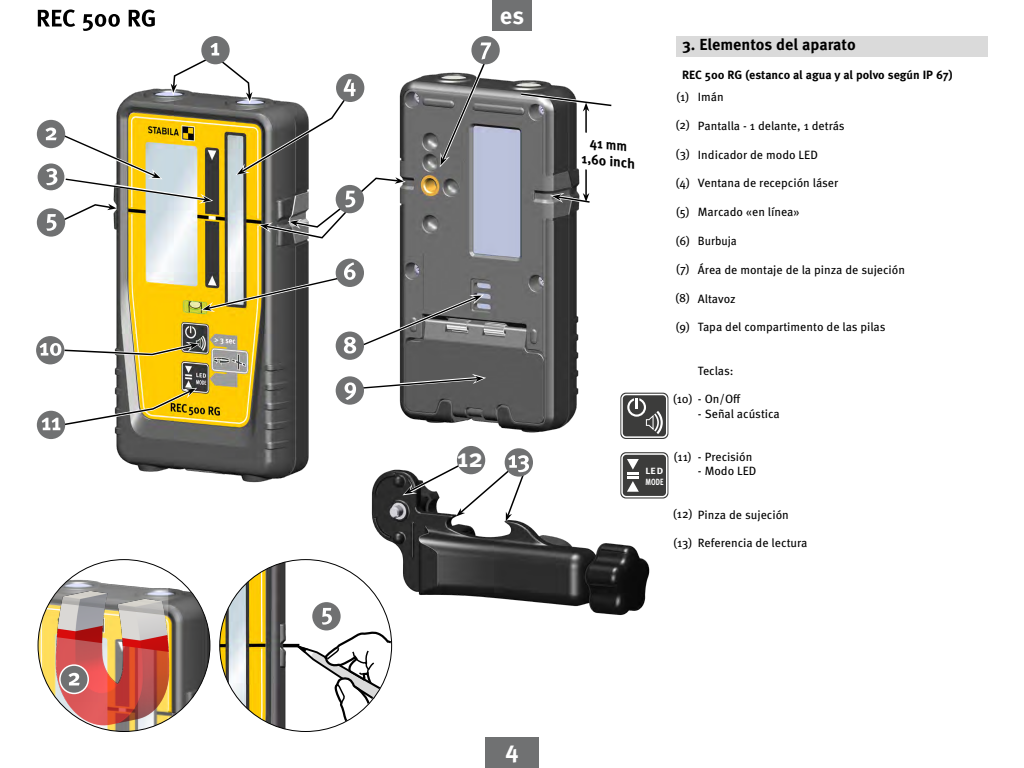
<style>
.page{position:relative;width:1024px;height:768px;background:#fff}
.page>*{position:absolute;margin:0;border:0;box-sizing:border-box;transform-origin:0 0}
.t1{font:700 26px "Meta Pro";color:#fff}
.t2{font:700 24px "Meta Pro";color:#fff}
.t3{font:700 16px "Meta Pro";color:#000}
.t4{font:700 14px/16.8px "Meta Pro";color:#000;text-align:center;scale:.96 1}
.t5{font:12px "Meta Pro";color:#000}
.t6{font:700 12px "Meta Pro";color:#000}
.t7{font:12px "Meta Pro";color:#000;scale:.95 1}
.t8{font:700 9px/10.8px "Meta Pro";color:#fff;scale:1.15 1}
</style>
<div class="page">
<svg style="left:38px;top:9px;width:117px;height:22px"></svg>
<div style="left:485px;top:738px;width:54px;height:30px;background:#707172"></div>
<div style="left:492px;top:0;width:40px;height:30px;background:#707172"></div>
<div style="left:676px;top:36px;width:312px;height:21px;background:#dadada"></div>
<div style="left:620px;top:393px;width:48px;height:46px;background:#3c3c3b;border-radius:6px"></div>
<div style="left:621px;top:394px;width:46px;height:44px;border:2px solid #fff;border-radius:4px"></div>
<svg style="left:627px;top:398px;width:36px;height:36px"></svg>
<div style="left:620px;top:452px;width:48px;height:47px;background:#3c3c3b;border-radius:6px"></div>
<div style="left:621px;top:453px;width:46px;height:44px;border:2px solid #fff;border-radius:4px"></div>
<svg style="left:627px;top:459px;width:12px;height:11px"></svg>
<img style="left:371px;top:470px;width:279px;height:145px">
<img style="left:114px;top:241px;width:195px;height:242px">
<div style="left:201px;top:36px;width:29px;height:28px;background:#707172;border-radius:50%"></div>
<div style="left:36px;top:162px;width:30px;height:30px;border:2px solid #fff;border-radius:50%"></div>
<img style="left:38px;top:601px;width:140px;height:131px">
<img style="left:56px;top:713px;width:113px;height:13px">
<img style="left:50px;top:578px;width:160px;height:135px">
<div style="left:36px;top:336px;width:28px;height:28px;background:#707172;border-radius:50%"></div>
<div style="left:37px;top:411px;width:28px;height:28px;background:#707172;border-radius:50%"></div>
<svg style="left:42px;top:387px;width:155px;height:43px"></svg>
<div style="left:220px;top:560px;width:172px;height:171px;background:#fff;border-radius:50%"></div>
<svg style="left:291px;top:631px;width:102px;height:93px"></svg>
<hr style="left:283px;top:644px;width:16px;height:3px;background:#000">
<img style="left:221px;top:562px;width:67px;height:168px">
<div style="left:312px;top:602px;width:29px;height:28px;background:#707172;border-radius:50%"></div>
<svg style="left:322px;top:608px;width:10px;height:17px"></svg>
<img style="left:399px;top:73px;width:181px;height:360px">
<hr style="left:585px;top:109px;width:2px;height:87px;background:#000">
<svg style="left:518px;top:91px;width:94px;height:20px"></svg>
<svg style="left:550px;top:193px;width:40px;height:12px"></svg>
<svg style="left:579px;top:132px;width:8px;height:44px"></svg>
<div style="left:471px;top:36px;width:29px;height:28px;background:#707172;border-radius:50%"></div>
<svg style="left:439px;top:42px;width:53px;height:125px"></svg>
<svg style="left:336px;top:332px;width:28px;height:28px"></svg>
<div style="left:336px;top:376px;width:28px;height:29px;background:#707172;border-radius:50%"></div>
<svg style="left:345px;top:374px;width:141px;height:26px"></svg>
<div style="left:457px;top:446px;width:28px;height:28px;background:#707172;border-radius:50%"></div>
<div style="left:505px;top:448px;width:28px;height:29px;background:#707172;border-radius:50%"></div>
<svg style="left:403px;top:451px;width:127px;height:70px"></svg>
<div style="left:336px;top:259px;width:28px;height:28px;background:#707172;border-radius:50%"></div>
<svg style="left:40px;top:262px;width:444px;height:96px"></svg>
<svg style="left:38px;top:43px;width:368px;height:198px"></svg>
<div style="left:60px;top:665px;width:28px;height:28px;background:#707172;border-radius:50%"></div>
<div style="left:59px;top:664px;width:30px;height:30px;border:2px solid #fff;border-radius:50%"></div>
<svg style="left:68px;top:673px;width:12px;height:12px"></svg>
<h2 class="t2" style="left:500px;top:-3px;width:26px">es</h2>
<h1 class="t1" style="left:457px;top:438px;width:27px">12</h1>
<p class="t4" style="left:585px;top:132px;width:58px;rotate:7deg">41 mm<br>1,60 inch</p>
<p class="t8" style="left:646px;top:465px;width:17px">LED<br>MODE</p>
<h3 class="t3" style="left:682px;top:32px;width:175px">3. Elementos del aparato</h3>
<p class="t6" style="left:682px;top:65px;width:272px">REC 500 RG (estanco al agua y al polvo según IP 67)</p>
<p class="t5" style="left:698px;top:88px;width:27px">Imán</p>
<p class="t5" style="left:698px;top:116px;width:148px">Pantalla - 1 delante, 1 detrás</p>
<p class="t5" style="left:698px;top:145px;width:121px">Indicador de modo LED</p>
<p class="t5" style="left:698px;top:174px;width:142px">Ventana de recepción láser</p>
<p class="t5" style="left:698px;top:203px;width:103px">Marcado «en línea»</p>
<p class="t7" style="left:698px;top:232px;width:42px">Burbuja</p>
<p class="t5" style="left:698px;top:260px;width:209px">Área de montaje de la pinza de sujeción</p>
<p class="t5" style="left:698px;top:289px;width:39px">Altavoz</p>
<p class="t5" style="left:698px;top:318px;width:189px">Tapa del compartimento de las pilas</p>
<p class="t5" style="left:698px;top:361px;width:37px">Teclas:</p>
<p class="t5" style="left:698px;top:390px;width:44px">- On/Off</p>
<p class="t5" style="left:698px;top:404px;width:83px">- Señal acústica</p>
<p class="t5" style="left:698px;top:448px;width:56px">- Precisión</p>
<p class="t5" style="left:698px;top:462px;width:60px">- Modo LED</p>
<p class="t5" style="left:698px;top:505px;width:92px">Pinza de sujeción</p>
<p class="t5" style="left:698px;top:534px;width:111px">Referencia de lectura</p>
<p class="t5" style="left:677px;top:87px;width:14px">(1)</p>
<p class="t5" style="left:676px;top:116px;width:15px">(2)</p>
<p class="t5" style="left:676px;top:145px;width:15px">(3)</p>
<p class="t5" style="left:676px;top:174px;width:16px">(4)</p>
<p class="t5" style="left:676px;top:202px;width:15px">(5)</p>
<p class="t5" style="left:676px;top:231px;width:16px">(6)</p>
<p class="t5" style="left:676px;top:260px;width:15px">(7)</p>
<p class="t5" style="left:676px;top:289px;width:16px">(8)</p>
<p class="t5" style="left:676px;top:318px;width:16px">(9)</p>
<p class="t5" style="left:673px;top:390px;width:21px">(10)</p>
<p class="t5" style="left:674px;top:447px;width:19px">(11)</p>
<p class="t5" style="left:673px;top:505px;width:21px">(12)</p>
<p class="t5" style="left:674px;top:534px;width:20px">(13)</p>
<h2 class="t2" style="left:505px;top:731px;width:15px">4</h2>
</div>
